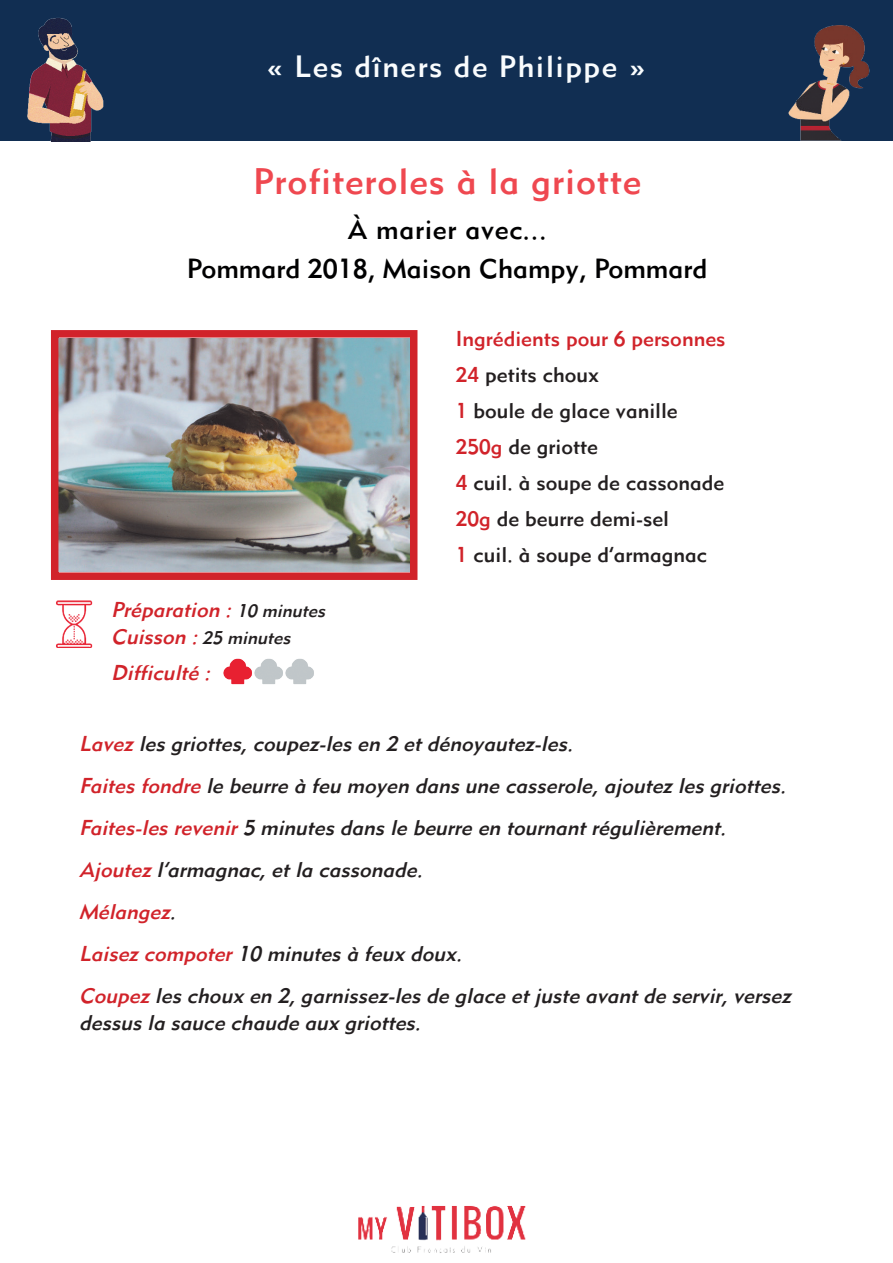
<style>
.page{position:relative;width:893px;height:1263px;background:#fff}
.page>*{position:absolute;margin:0;border:0;box-sizing:border-box;transform-origin:0 0}
.t1{font:36px "Metro Medium LT Two";letter-spacing:.025em;color:#ef4850}
.t2{font:30px "Metro Medium LT Two";letter-spacing:.05em;color:#f9fcfe}
.t3{font:27px/39px "Metro Medium LT Two";color:#000001;text-align:center}
.t4{font:italic 21px/42px "Metro Medium LT Two";color:#231f20}
.t5{font:21px/36px "Metro Medium LT Two";color:#231f20}
.t6{font:italic 21px "Metro Medium LT Two";color:#d1232a}
.t7{font:italic 18px "Metro Medium LT Two";color:#231f20}
.s1{font-size:18px;color:#231f20}
.s2{font-size:21px;color:#d1232a}
.s3{color:#d1232a}
</style>
<div class="page">
<div style="left:1px;top:0;width:892px;height:140px;background:#112e52"></div>
<img style="left:13px;top:17px;width:100px;height:124px">
<img style="left:60px;top:339px;width:348px;height:232px">
<div style="left:51px;top:330px;width:366px;height:250px;border:8px solid #d1232a"></div>
<img style="left:776px;top:25px;width:99px;height:116px">
<img style="left:56px;top:600px;width:37px;height:48px">
<img style="left:358px;top:1206px;width:168px;height:47px">
<img style="left:223px;top:658px;width:91px;height:27px">
<h2 class="t2" style="left:266px;top:48px;width:380px">« Les dîners de Philippe »</h2>
<h1 class="t1" style="left:253px;top:159px;width:390px">Profiteroles à la griotte</h1>
<p class="t3" style="left:187px;top:210px;width:522px">À marier avec...<br>Pommard 2018, Maison Champy, Pommard</p>
<p class="t6" style="left:111px;top:597px;width:220px">Préparation :<span class="s1">10 minutes</span></p>
<p class="t7" style="left:111px;top:627px;width:185px"><span class="s2">Cuisson :</span>25 minutes</p>
<p class="t6" style="left:111px;top:660px;width:106px">Difficulté :</p>
<p class="t5" style="left:456px;top:321px;width:271px"><span class="s3">Ingrédients pour 6 personnes<br>24</span> petits choux<br><span class="s3">1</span> boule de glace vanille<br><span class="s3">250g</span> de griotte<br><span class="s3">4</span> cuil. à soupe de cassonade<br><span class="s3">20g</span> de beurre demi-sel<br><span class="s3">1</span> cuil. à soupe d’armagnac</p>
<p class="t4" style="left:79px;top:723px;width:718px"><span class="s3">Lavez</span>lesgriottes,coupez-lesen 2 etdénoyautez-les.<br><span class="s3">Faitesfondre</span> le beurre à feu moyen dansune casserole,ajoutezlesgriottes.<br><span class="s3">Faites-lesrevenir</span>5 minutesdansle beurre en tournantrégulièrement.<br><span class="s3">Ajoutez</span>l’armagnac,etla cassonade.<br><span class="s3">Mélangez</span>.<br><span class="s3">Laisezcompoter</span>10 minutesà feux doux.<br><span class="s3">Coupez</span>leschoux en 2,garnissez-lesde glace etjuste avantde servir,versez</p>
<p class="t4" style="left:79px;top:1002px;width:348px">dessusla sauce chaude aux griottes.</p>
</div>
